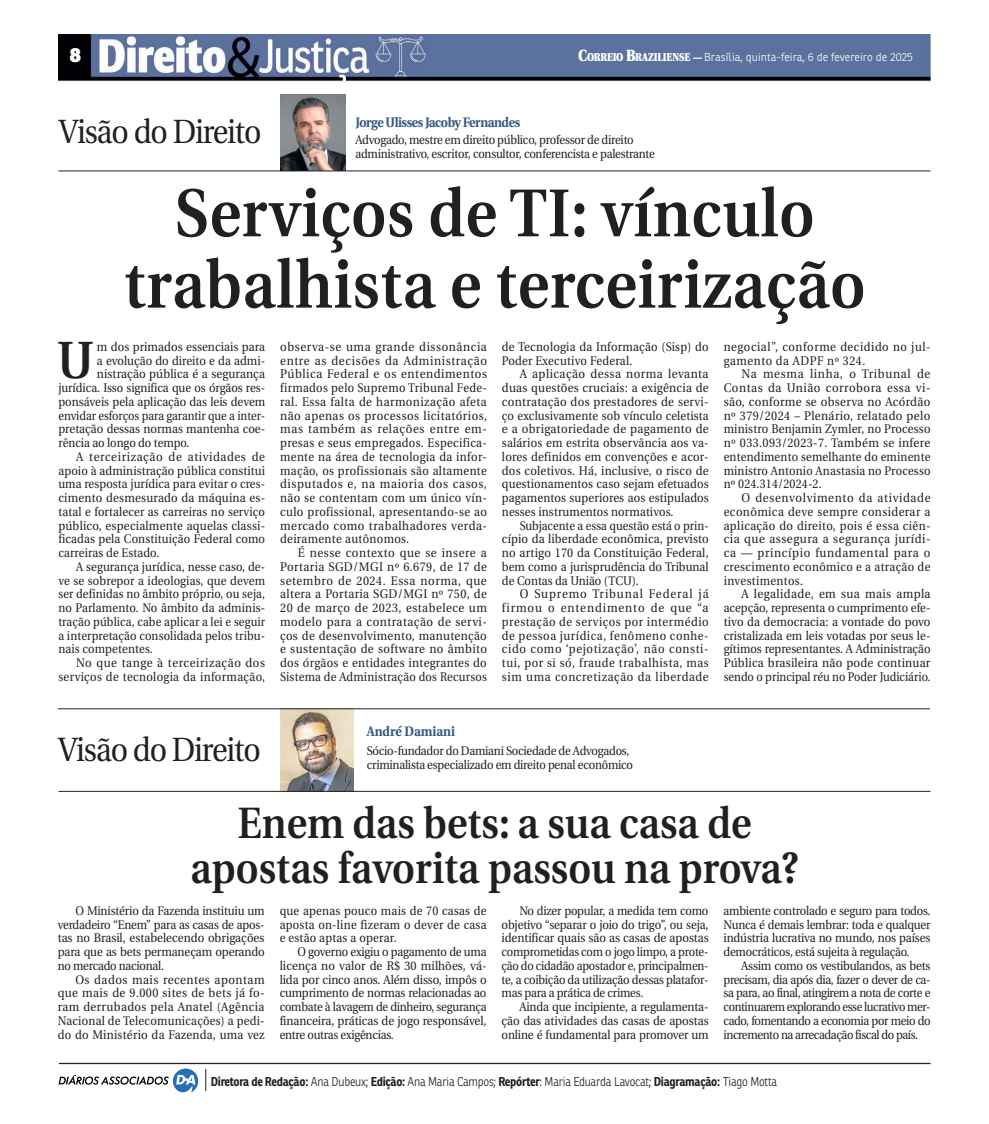
<style>
.page{position:relative;width:989px;height:1124px;background:#fff}
.page>*{position:absolute;margin:0;border:0;box-sizing:border-box;transform-origin:0 0}
.t1{font:600 67.5px/71.2px "Utopia";letter-spacing:.01em;color:#231f20;text-align:center;scale:.9 1}
.t2{font:600 52.25px "Utopia";color:#231f20;scale:.9 1}
.t3{font:600 43.75px/45px "Utopia";color:#231f20;text-align:center;scale:.9 1}
.t4{font:33.5px "Utopia";letter-spacing:-.035em;color:#231f20;scale:.9 1}
.t5{font:800 20px "Ronnia";color:#fff}
.t6{font:700 13.75px "Utopia";letter-spacing:-.035em;color:#335985;scale:.9 1}
.t7{font:700 13.75px "Utopia";color:#335985;scale:.9 1}
.t8{font:12.5px/13.8px "Utopia";letter-spacing:.01em;color:#231f20;text-align:justify;scale:.92 1}
.t9{font:12.5px/13.8px "Utopia";letter-spacing:.01em;color:#231f20;text-align:justify;scale:.9 1}
.t10{font:12.5px/13.8px "Utopia";letter-spacing:.01em;color:#231f20;text-align:justify;scale:.91 1}
.t11{font:12.5px/13.8px "Utopia";letter-spacing:-.02em;color:#231f20;scale:.9 1}
.t12{font:12.5px/13.8px "Utopia";letter-spacing:.01em;color:#231f20;text-align:justify;scale:.88 1}
.t13{font:12.5px "Utopia";letter-spacing:.01em;color:#231f20;scale:.89 1}
.t14{font:300 12.5px "Ronnia";letter-spacing:-.02em;color:#231f20;scale:.9 1}
.t15{font:12.5px/13.8px "Utopia";letter-spacing:.05em;color:#231f20;scale:.9 1}
.t16{font:12.5px "Utopia";letter-spacing:.03em;color:#231f20;scale:.9 1}
.t17{font:12.5px "Utopia";letter-spacing:.05em;color:#231f20;scale:.92 1}
.t18{font:12.5px "Utopia";letter-spacing:.045em;color:#231f20;scale:.92 1}
.t19{font:300 11.25px "Ronnia";letter-spacing:.005em;color:#fff}
.s1{font-family:"Utopia";font-weight:900;font-size:16.25px}
.s2{font-family:"Utopia";font-weight:900;font-size:11.38px}
.s3{font-weight:700;font-size:10px}
.s4{font-weight:700}
</style>
<div class="page">
<img style="left:58px;top:34px;width:872px;height:48px">
<img style="left:280px;top:95px;width:65px;height:76px">
<hr style="left:58px;top:171px;width:872px;height:1px;background:#231f20">
<svg style="left:58px;top:1068px;width:140px;height:24px"></svg>
<svg style="left:205px;top:1069px;width:1px;height:21px"></svg>
<hr style="left:59px;top:1062px;width:871px;height:1px;background:#231f20">
<img style="left:280px;top:709px;width:74px;height:82px">
<hr style="left:58px;top:791px;width:872px;height:1px;background:#231f20">
<hr style="left:58px;top:708px;width:872px;height:1px;background:#231f20">
<h3 class="t5" style="left:69px;top:48px;width:13px">8</h3>
<p class="t19" style="left:578px;top:52px;width:336px"><span class="s1">C</span><span class="s2">ORREIO</span> <span class="s1">B</span><span class="s2">RAZILIENSE</span> <span class="s3">—</span> Brasília, quinta-feira, 6 de fevereiro de 2025</p>
<h3 class="t4" style="left:59px;top:113px;width:227px">Visão do Direito</h3>
<p class="t6" style="left:355px;top:116px;width:184px">Jorge Ulisses Jacoby Fernandes</p>
<p class="t11" style="left:355px;top:133px;width:334px">Advogado, mestre em direito público, professor de direito administrativo, escritor, consultor, conferencista e palestrante</p>
<h1 class="t1" style="left:124px;top:184px;width:825px">Serviços de TI: vínculo trabalhista e terceirização</h1>
<h2 class="t2" style="left:57px;top:339px;width:43px">U</h2>
<p class="t10" style="left:97px;top:340px;width:186px">m dos primados essenciais para</p>
<p class="t10" style="left:97px;top:353px;width:186px">a evolução do direito e da admi-</p>
<p class="t8" style="left:97px;top:367px;width:184px">nistração pública é a segurança</p>
<p class="t9" style="left:58px;top:381px;width:231px">jurídica. Isso significa que os órgãos res-</p>
<p class="t9" style="left:58px;top:395px;width:231px">ponsáveis pela aplicação das leis devem</p>
<p class="t12" style="left:58px;top:408px;width:236px">envidar esforços para garantir que a inter-</p>
<p class="t10" style="left:58px;top:422px;width:229px">pretação dessas normas mantenha coe-</p>
<p class="t9" style="left:58px;top:436px;width:147px">rência ao longo do tempo.</p>
<p class="t17" style="left:76px;top:449px;width:207px">A terceirização de atividades de</p>
<p class="t9" style="left:58px;top:463px;width:231px">apoio à administração pública constitui</p>
<p class="t9" style="left:58px;top:477px;width:231px">uma resposta jurídica para evitar o cres-</p>
<p class="t10" style="left:58px;top:491px;width:229px">cimento desmesurado da máquina es-</p>
<p class="t9" style="left:58px;top:505px;width:231px">tatal e fortalecer as carreiras no serviço</p>
<p class="t10" style="left:58px;top:518px;width:229px">público, especialmente aquelas classi-</p>
<p class="t9" style="left:58px;top:532px;width:231px">ficadas pela Constituição Federal como</p>
<p class="t9" style="left:58px;top:546px;width:114px">carreiras de Estado.</p>
<p class="t9" style="left:76px;top:560px;width:211px">A segurança jurídica, nesse caso, de-</p>
<p class="t9" style="left:58px;top:573px;width:231px">ve se sobrepor a ideologias, que devem</p>
<p class="t13" style="left:58px;top:587px;width:234px">ser definidas no âmbito próprio, ou seja,</p>
<p class="t9" style="left:58px;top:601px;width:231px">no Parlamento. No âmbito da adminis-</p>
<p class="t13" style="left:58px;top:614px;width:234px">tração pública, cabe aplicar a lei e seguir</p>
<p class="t13" style="left:58px;top:628px;width:234px">a interpretação consolidada pelos tribu-</p>
<p class="t9" style="left:58px;top:642px;width:106px">nais competentes.</p>
<p class="t18" style="left:76px;top:656px;width:207px">No que tange à terceirização dos</p>
<p class="t16" style="left:58px;top:669px;width:231px">serviços de tecnologia da informação,</p>
<p class="t8" style="left:280px;top:340px;width:226px">observa-se uma grande dissonância entre as decisões da Administração Pública Federal e os entendimentos firmados pelo Supremo Tribunal Fede&shy;ral. Essa falta de harmonização afeta não apenas os processos licitatórios, mas também as relações entre em&shy;presas e seus empregados. Especifica&shy;mente na área de tecnologia da infor&shy;mação, os profissionais são altamente disputados e, na maioria dos casos, não se contentam com um único vín&shy;culo profissional, apresentando-se ao mercado como trabalhadores verda&shy;deiramente autônomos.</p>
<p class="t8" style="left:280px;top:546px;width:226px;text-indent:18px">É nesse contexto que se insere a Portaria SGD/MGI nº 6.679, de 17 de setembro de 2024. Essa norma, que altera a Portaria SGD/MGI nº 750, de 20 de março de 2023, estabelece um modelo para a contratação de servi&shy;ços de desenvolvimento, manutenção e sustentação de software no âmbito dos órgãos e entidades integrantes do Sistema de Administração dos Recursos</p>
<p class="t9" style="left:502px;top:340px;width:231px">de Tecnologia da Informação (Sisp) do<br>Poder Executivo Federal.</p>
<p class="t8" style="left:502px;top:367px;width:226px;text-indent:18px">A aplicação dessa norma levanta duas questões cruciais: a exigência de contratação dos prestadores de servi&shy;ço exclusivamente sob vínculo celetista e a obrigatoriedade de pagamento de salários em estrita observância aos va&shy;lores definidos em convenções e acor&shy;dos coletivos. Há, inclusive, o risco de questionamentos caso sejam efetuados pagamentos superiores aos estipulados nesses instrumentos normativos.</p>
<p class="t12" style="left:502px;top:518px;width:236px;text-indent:18px">Subjacente a essa questão está o prin&shy;cípio da liberdade econômica, previsto no artigo 170 da Constituição Federal, bem como a jurisprudência do Tribunal de Contas da União (TCU).</p>
<p class="t8" style="left:502px;top:587px;width:226px;text-indent:18px">O Supremo Tribunal Federal já firmou o entendimento de que “a prestação de serviços por intermédio de pessoa jurídica, fenômeno conhe&shy;cido como ‘pejotização’, não consti&shy;tui, por si só, fraude trabalhista, mas sim uma concretização da liberdade</p>
<p class="t15" style="left:723px;top:340px;width:231px">negocial”, conforme decidido no jul&shy;gamento da ADPF nº 324.</p>
<p class="t8" style="left:723px;top:367px;width:226px;text-indent:18px">Na mesma linha, o Tribunal de Contas da União corrobora essa vi&shy;são, conforme se observa no Acórdão nº 379/2024 – Plenário, relatado pelo ministro Benjamin Zymler, no Processo nº 033.093/2023-7. Também se infere entendimento semelhante do eminente ministro Antonio Anastasia no Processo nº 024.314/2024-2.</p>
<p class="t8" style="left:723px;top:491px;width:226px;text-indent:18px">O desenvolvimento da atividade econômica deve sempre considerar a aplicação do direito, pois é essa ciên&shy;cia que assegura a segurança jurídi&shy;ca — princípio fundamental para o crescimento econômico e a atração de investimentos.</p>
<p class="t8" style="left:723px;top:587px;width:226px;text-indent:18px">A legalidade, em sua mais ampla acepção, representa o cumprimento efe&shy;tivo da democracia: a vontade do povo cristalizada em leis votadas por seus le&shy;gítimos representantes. A Administração Pública brasileira não pode continuar sendo o principal réu no Poder Judiciário.</p>
<h3 class="t4" style="left:58px;top:731px;width:227px">Visão do Direito</h3>
<p class="t7" style="left:367px;top:725px;width:99px">André Damiani</p>
<p class="t11" style="left:367px;top:744px;width:297px">Sócio-fundador do Damiani Sociedade de Advogados, criminalista especializado em direito penal econômico</p>
<h3 class="t3" style="left:190px;top:804px;width:677px">Enem das bets: a sua casa de apostas favorita passou na prova?</h3>
<p class="t10" style="left:58px;top:903px;width:229px;text-indent:18px">O Ministério da Fazenda instituiu um verdadeiro “Enem” para as casas de apos&shy;tas no Brasil, estabelecendo obrigações para que as bets permaneçam operando no mercado nacional.</p>
<p class="t8" style="left:58px;top:972px;width:226px;text-indent:18px">Os dados mais recentes apontam que mais de 9.000 sites de bets já fo&shy;ram derrubados pela Anatel (Agência Nacional de Telecomunicações) a pedi&shy;do do Ministério da Fazenda, uma vez</p>
<p class="t9" style="left:280px;top:903px;width:231px">que apenas pouco mais de 70 casas de aposta on-line fizeram o dever de casa e estão aptas a operar.</p>
<p class="t9" style="left:280px;top:945px;width:231px;text-indent:18px">O governo exigiu o pagamento de uma licença no valor de R$ 30 milhões, vá&shy;lida por cinco anos. Além disso, impôs o cumprimento de normas relacionadas ao combate à lavagem de dinheiro, segurança financeira, práticas de jogo responsável, entre outras exigências.</p>
<p class="t9" style="left:501px;top:903px;width:232px;text-indent:18px">No dizer popular, a medida tem como objetivo “separar o joio do trigo”, ou seja, identificar quais são as casas de apostas comprometidas com o jogo limpo, a prote&shy;ção do cidadão apostador e, principalmen&shy;te, a coibição da utilização dessas platafor&shy;mas para a prática de crimes.</p>
<p class="t10" style="left:501px;top:1000px;width:229px;text-indent:18px">Ainda que incipiente, a regulamenta&shy;ção das atividades das casas de apostas online é fundamental para promover um</p>
<p class="t9" style="left:723px;top:903px;width:231px">ambiente controlado e seguro para todos.<br>Nunca é demais lembrar: toda e qualquer indústria lucrativa no mundo, nos países democráticos, está sujeita à regulação.</p>
<p class="t8" style="left:723px;top:958px;width:226px;text-indent:18px">Assim como os vestibulandos, as bets precisam, dia após dia, fazer o dever de ca&shy;sa para, ao final, atingirem a nota de corte e continuarem explorando esse lucrativo mer&shy;cado, fomentando a economia por meio do incremento na arrecadação fiscal do país.</p>
<p class="t14" style="left:211px;top:1076px;width:631px"><span class="s4">Diretora de Redação:</span> Ana Dubeux; <span class="s4">Edição:</span> Ana Maria Campos; <span class="s4">Repórter</span>: Maria Eduarda Lavocat; <span class="s4">Diagramação:</span> Tiago Motta</p>
</div>
